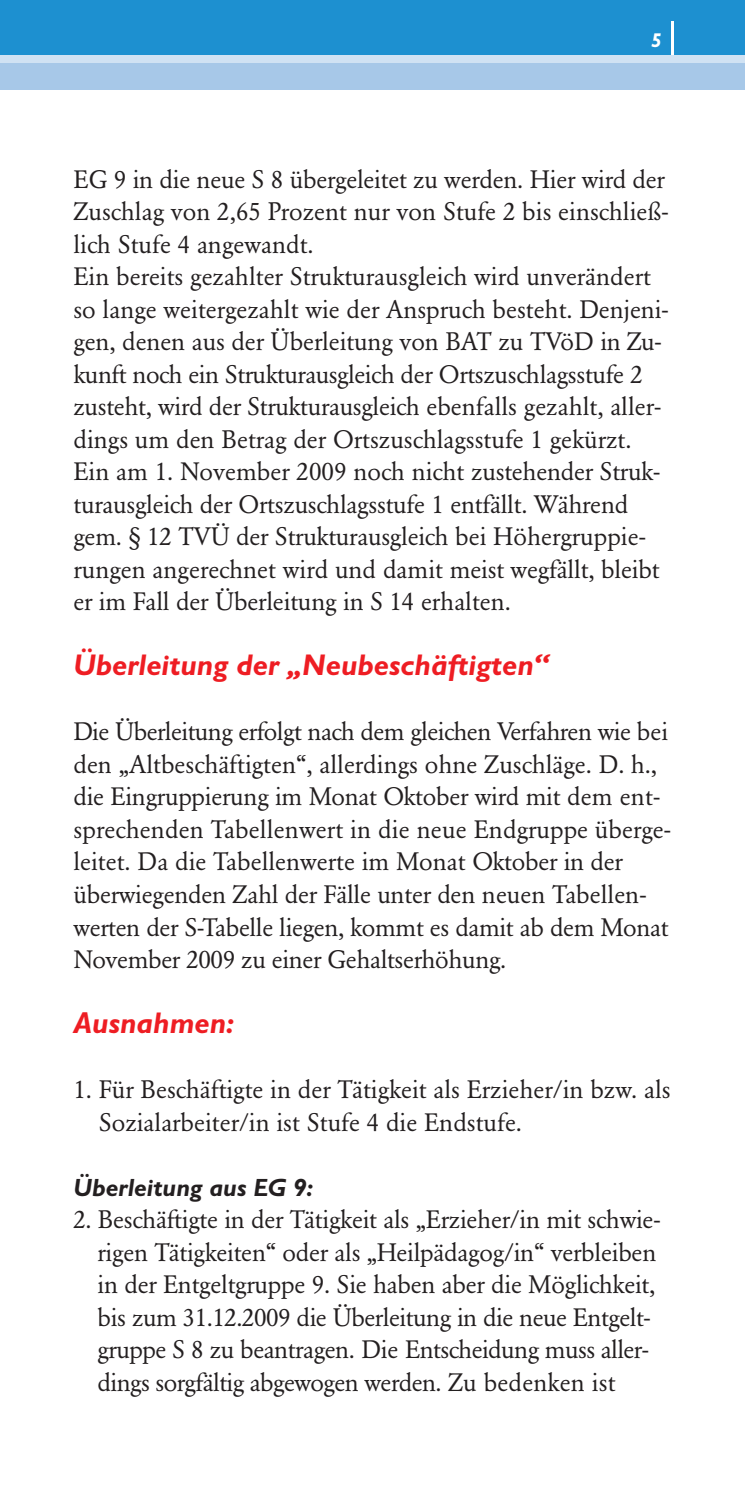
<style>
.page{position:relative;width:745px;height:1489px;background:#fff}
.page>*{position:absolute;margin:0;border:0;box-sizing:border-box;transform-origin:0 0}
.t1{font:italic 700 30px "Gill Sans";color:#ee1d23}
.t2{font:25px/32.5px "Garamond BE";letter-spacing:-.01em;color:#231f20}
.t3{font:italic 700 25px "Gill Sans";color:#231f20}
.t4{font:italic 700 20px "Gill Sans";color:#fff}
</style>
<div class="page">
<div style="left:0;top:0;width:744px;height:59px;background:#1d90d0"></div>
<hr style="left:671px;top:21px;width:2px;height:72px;background:#fff">
<div style="left:0;top:60px;width:744px;height:30px;background:#a7c8e8"></div>
<div style="left:0;top:55px;width:744px;height:8px;background:#d0e2f3"></div>
<p class="t4" style="left:650px;top:33px;width:12px">5</p>
<p class="t2" style="left:73px;top:165px;width:596px">EG 9 in die neue S 8 übergeleitet zu werden. Hier wird der Zuschlag von 2,65 Prozent nur von Stufe 2 bis einschließ&shy;lich Stufe 4 angewandt.<br>Ein bereits gezahlter Strukturausgleich wird unverändert so lange weitergezahlt wie der Anspruch besteht. Denjeni&shy;gen, denen aus der Überleitung von BAT zu TVöD in Zu&shy;kunft noch ein Strukturausgleich der Ortszuschlagsstufe 2 zusteht, wird der Strukturausgleich ebenfalls gezahlt, aller&shy;dings um den Betrag der Ortszuschlagsstufe 1 gekürzt.<br>Ein am 1. November 2009 noch nicht zustehender Struk&shy;turausgleich der Ortszuschlagsstufe 1 entfällt. Während gem. § 12 TVÜ der Strukturausgleich bei Höhergruppie&shy;rungen angerechnet wird und damit meist wegfällt, bleibt er im Fall der Überleitung in S 14 erhalten.</p>
<p class="t1" style="left:73px;top:654px;width:476px">Überleitung der „Neubeschäftigten“</p>
<p class="t2" style="left:73px;top:717px;width:598px">Die Überleitung erfolgt nach dem gleichen Verfahren wie bei den „Altbeschäftigten“, allerdings ohne Zuschläge. D. h., die Eingruppierung im Monat Oktober wird mit dem ent&shy;sprechenden Tabellenwert in die neue Endgruppe überge&shy;leitet. Da die Tabellenwerte im Monat Oktober in der überwiegenden Zahl der Fälle unter den neuen Tabellen&shy;werten der S-Tabelle liegen, kommt es damit ab dem Monat November 2009 zu einer Gehaltserhöhung.</p>
<p class="t1" style="left:73px;top:1011px;width:162px">Ausnahmen:</p>
<p class="t2" style="left:99px;top:1075px;width:573px;text-indent:-25px">1. Für Beschäftigte in der Tätigkeit als Erzieher/in bzw. als<br>Sozialarbeiter/in ist Stufe 4 die Endstufe.</p>
<p class="t3" style="left:73px;top:1177px;width:241px">Überleitung aus EG 9:</p>
<p class="t2" style="left:97px;top:1205px;width:563px;text-indent:-24px">2. Beschäftigte in der Tätigkeit als „Erzieher/in mit schwie&shy;rigen Tätigkeiten“ oder als „Heilpädagog/in“ verbleiben in der Entgeltgruppe 9. Sie haben aber die Möglichkeit, bis zum 31.12.2009 die Überleitung in die neue Entgelt&shy;gruppe S 8 zu beantragen. Die Entscheidung muss aller&shy;dings sorgfältig abgewogen werden. Zu bedenken ist</p>
</div>
